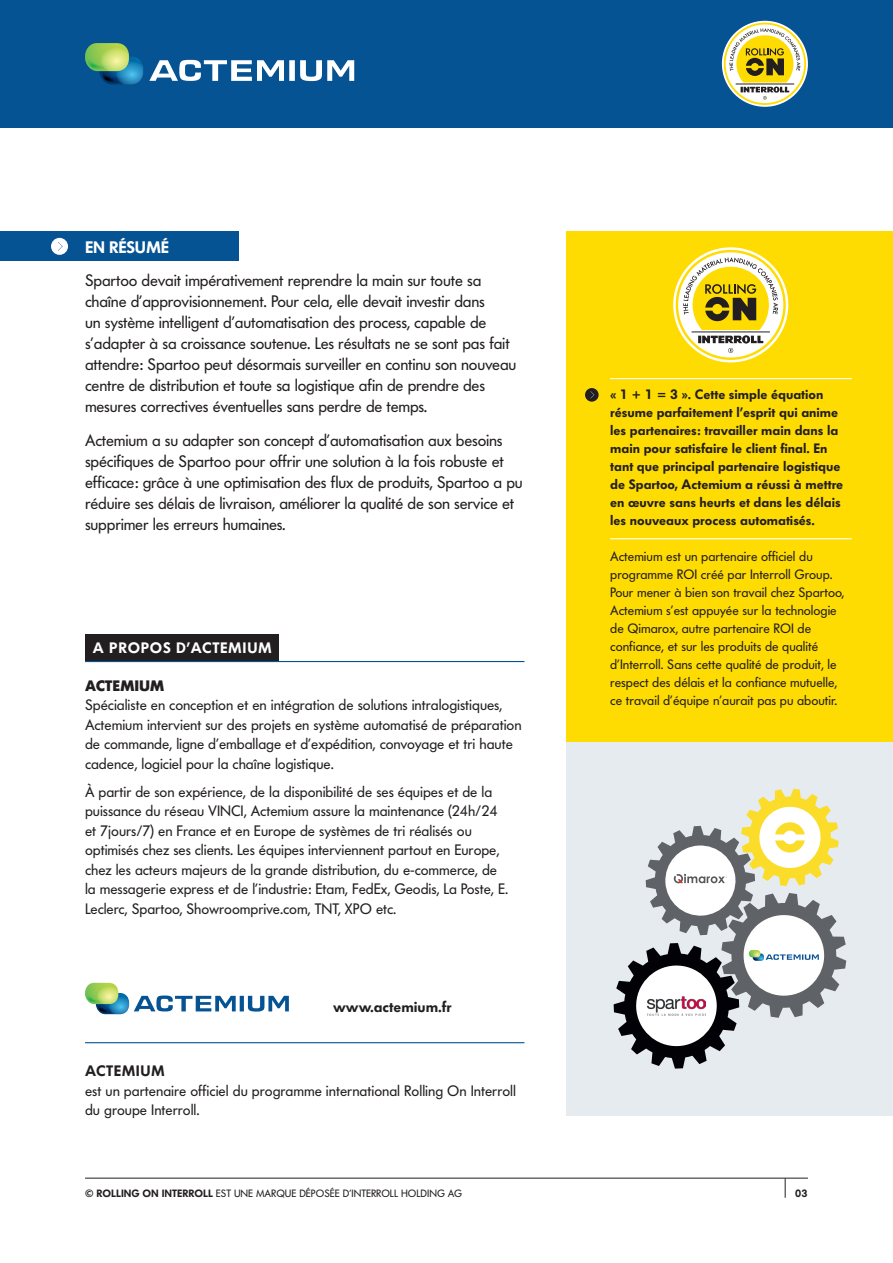
<style>
.page{position:relative;width:893px;height:1263px;background:#fff}
.page>*{position:absolute;margin:0;border:0;box-sizing:border-box;transform-origin:0 0}
.t1{font:16.5px/21px "Futura BQ";letter-spacing:-.01em;color:#231f20}
.t2{font:600 16.5px "Futura BQ";letter-spacing:-.01em;color:#fff}
.t3{font:15px/19.5px "Futura BQ";color:#231f20}
.t4{font:600 15px "Futura BQ";letter-spacing:.045em;color:#fff}
.t5{font:600 15px "Futura BQ";color:#231f20}
.t6{font:600 15px "Futura BQ";letter-spacing:.035em;color:#231f20}
.t7{font:13.5px/18px "Futura BQ";color:#231f20}
.t8{font:600 13.5px/18px "Futura BQ";color:#231f20}
.t9{font:10.5px "Futura BQ";color:#231f20}
.t10{font:600 10.5px "Futura BQ";color:#231f20}
.s1{font-weight:700}
.s2{font-weight:600}
</style>
<div class="page">
<div style="left:567px;top:232px;width:326px;height:510px;background:#ffdc01"></div>
<hr style="left:85px;top:1178px;width:723px;height:1px;background:#231f20">
<svg style="left:785px;top:1178px;width:1px;height:20px"></svg>
<svg style="left:673px;top:247px;width:115px;height:115px"></svg>
<svg style="left:676px;top:250px;width:110px;height:110px"></svg>
<div style="left:678px;top:252px;width:105px;height:105px;background:#fff;border-radius:50%"></div>
<svg style="left:683px;top:257px;width:95px;height:96px"></svg>
<svg style="left:585px;top:388px;width:14px;height:14px"></svg>
<hr style="left:610px;top:538px;width:242px;height:1px;background:#fff">
<hr style="left:610px;top:378px;width:242px;height:1px;background:#fff">
<hr style="left:85px;top:661px;width:439px;height:1px;background:#065394">
<hr style="left:85px;top:1042px;width:439px;height:1px;background:#065394">
<div style="left:85px;top:634px;width:194px;height:27px;background:#231f20"></div>
<div style="left:0;top:0;width:893px;height:128px;background:#065394"></div>
<svg style="left:722px;top:21px;width:86px;height:86px"></svg>
<svg style="left:724px;top:23px;width:82px;height:82px"></svg>
<div style="left:726px;top:24px;width:78px;height:79px;background:#fff;border-radius:50%"></div>
<svg style="left:729px;top:28px;width:71px;height:72px"></svg>
<svg style="left:149px;top:60px;width:205px;height:21px"></svg>
<svg style="left:85px;top:43px;width:58px;height:41px"></svg>
<svg style="left:101px;top:48px;width:28px;height:23px"></svg>
<svg style="left:86px;top:55px;width:39px;height:15px"></svg>
<svg style="left:85px;top:983px;width:204px;height:31px"></svg>
<svg style="left:97px;top:987px;width:21px;height:17px"></svg>
<svg style="left:86px;top:992px;width:29px;height:11px"></svg>
<div style="left:567px;top:742px;width:326px;height:373px;background:#e5ebee"></div>
<svg style="left:614px;top:789px;width:232px;height:279px"></svg>
<div style="left:0;top:232px;width:238px;height:29px;background:#065394"></div>
<div style="left:51px;top:238px;width:17px;height:17px;background:#fff;border-radius:50%"></div>
<svg style="left:58px;top:242px;width:5px;height:9px"></svg>
<p class="t2" style="left:85px;top:236px;width:86px">EN RÉSUMÉ</p>
<p class="t1" style="left:85px;top:270px;width:433px">Spartoo devait impérativement reprendre la main sur toute sa chaîne d’approvisionnement. Pour cela, elle devait investir dans<br>un système intelligent d’automatisation des process, capable de s’adapter à sa croissance soutenue. Les résultats ne se sont pas fait attendre: Spartoo peut désormais surveiller en continu son nouveau centre de distribution et toute sa logistique afin de prendre des mesures correctives éventuelles sans perdre de temps.</p>
<p class="t1" style="left:85px;top:430px;width:439px">Actemium a su adapter son concept d’automatisation aux besoins spécifiques de Spartoo pour offrir une solution à la fois robuste et efficace: grâce à une optimisation des flux de produits, Spartoo a pu réduire ses délais de livraison, améliorer la qualité de son service et supprimer les erreurs humaines.</p>
<p class="t4" style="left:93px;top:638px;width:180px">A PROPOS D’ACTEMIUM</p>
<p class="t3" style="left:85px;top:676px;width:438px"><span class="s1">ACTEMIUM<br></span>Spécialiste en conception et en intégration de solutions intralogistiques, Actemium intervient sur des projets en système automatisé de préparation de commande, ligne d’emballage et d’expédition, convoyage et tri haute cadence, logiciel pour la chaîne logistique.</p>
<p class="t3" style="left:85px;top:782px;width:425px">À partir de son expérience, de la disponibilité de ses équipes et de la puissance du réseau VINCI, Actemium assure la maintenance (24h/24 et 7jours/7) en France et en Europe de systèmes de tri réalisés ou optimisés chez ses clients. Les équipes interviennent partout en Europe, chez les acteurs majeurs de la grande distribution, du e-commerce, de la messagerie express et de l’industrie: Etam, FedEx, Geodis, La Poste, E.<br>Leclerc, Spartoo, Showroomprive.com, TNT, XPO etc.</p>
<p class="t5" style="left:333px;top:997px;width:120px">www.actemium.fr</p>
<p class="t6" style="left:85px;top:1061px;width:81px">ACTEMIUM</p>
<p class="t3" style="left:85px;top:1080px;width:433px">est un partenaire officiel du programme international Rolling On Interroll du groupe Interroll.</p>
<p class="t8" style="left:610px;top:386px;width:234px">« 1 + 1 = 3 ». Cette simple équation résume parfaitement l’esprit qui anime les partenaires: travailler main dans la main pour satisfaire le client final. En tant que principal partenaire logistique de Spartoo, Actemium a réussi à mettre en œuvre sans heurts et dans les délais les nouveaux process automatisés.</p>
<p class="t7" style="left:610px;top:548px;width:236px">Actemium est un partenaire officiel du programme ROI créé par Interroll Group.<br>Pour mener à bien son travail chez Spartoo, Actemium s’est appuyée sur la technologie de Qimarox, autre partenaire ROI de confiance, et sur les produits de qualité d’Interroll. Sans cette qualité de produit, le respect des délais et la confiance mutuelle, ce travail d’équipe n’aurait pas pu aboutir.</p>
<p class="t9" style="left:85px;top:1186px;width:378px"><span class="s2">© ROLLING ON INTERROLL</span> EST UNE MARQUE DÉPOSÉE D’INTERROLL HOLDING AG</p>
<p class="t10" style="left:795px;top:1186px;width:14px">03</p>
</div>
